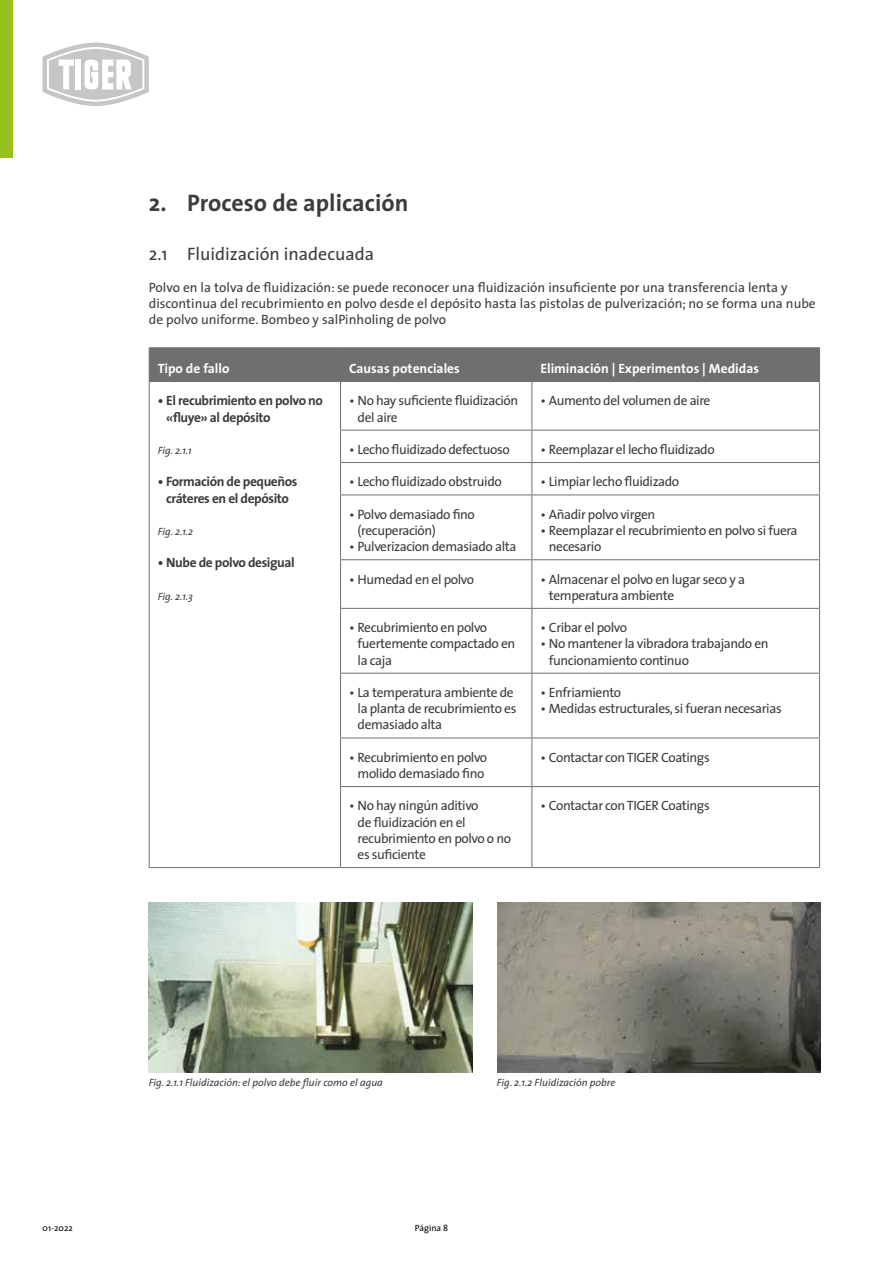
<style>
.page{position:relative;width:893px;height:1263px;background:#fff}
.page>*{position:absolute;margin:0;border:0;box-sizing:border-box;transform-origin:0 0}
.t1{font:700 24px "The Sans";color:#3c3c3b}
.t2{font:18px "The Sans";color:#3c3c3b}
.t3{font:13.5px/16.2px "The Sans";letter-spacing:-.03em;color:#3c3c3b}
.t4{font:13.5px/16.2px "The Sans";color:#3c3c3b}
.t5{font:700 13.5px/16.2px "The Sans";letter-spacing:-.03em;color:#3c3c3b}
.t6{font:700 13.5px "The Sans";color:#fff}
.t7{font:italic 10.5px "The Sans";color:#3c3c3b}
.t8{font:9px "The Sans";color:#000}
</style>
<div class="page">
<div style="left:0;top:0;width:13px;height:157px;background:#95c11f"></div>
<svg style="left:43px;top:43px;width:106px;height:63px"></svg>
<div style="left:150px;top:348px;width:669px;height:33px;background:#706f6f"></div>
<hr style="left:149px;top:867px;width:192px;height:1px;background:#706f6f">
<hr style="left:340px;top:348px;width:1px;height:33px;background:#706f6f">
<hr style="left:531px;top:348px;width:1px;height:33px;background:#706f6f">
<hr style="left:340px;top:382px;width:1px;height:48px;background:#706f6f">
<hr style="left:531px;top:382px;width:1px;height:48px;background:#706f6f">
<hr style="left:340px;top:430px;width:192px;height:1px;background:#706f6f">
<hr style="left:340px;top:430px;width:1px;height:32px;background:#706f6f">
<hr style="left:532px;top:430px;width:288px;height:1px;background:#706f6f">
<hr style="left:531px;top:430px;width:1px;height:32px;background:#706f6f">
<hr style="left:340px;top:462px;width:192px;height:1px;background:#706f6f">
<hr style="left:340px;top:463px;width:1px;height:32px;background:#706f6f">
<hr style="left:532px;top:462px;width:288px;height:1px;background:#706f6f">
<hr style="left:531px;top:463px;width:1px;height:32px;background:#706f6f">
<hr style="left:340px;top:495px;width:192px;height:1px;background:#706f6f">
<hr style="left:340px;top:495px;width:1px;height:64px;background:#706f6f">
<hr style="left:532px;top:495px;width:288px;height:1px;background:#706f6f">
<hr style="left:531px;top:495px;width:1px;height:64px;background:#706f6f">
<hr style="left:340px;top:559px;width:192px;height:1px;background:#706f6f">
<hr style="left:340px;top:560px;width:1px;height:48px;background:#706f6f">
<hr style="left:532px;top:559px;width:288px;height:1px;background:#706f6f">
<hr style="left:531px;top:560px;width:1px;height:48px;background:#706f6f">
<hr style="left:340px;top:608px;width:192px;height:1px;background:#706f6f">
<hr style="left:340px;top:609px;width:1px;height:64px;background:#706f6f">
<hr style="left:532px;top:608px;width:288px;height:1px;background:#706f6f">
<hr style="left:531px;top:609px;width:1px;height:64px;background:#706f6f">
<hr style="left:340px;top:673px;width:192px;height:1px;background:#706f6f">
<hr style="left:340px;top:673px;width:1px;height:65px;background:#706f6f">
<hr style="left:532px;top:673px;width:288px;height:1px;background:#706f6f">
<hr style="left:531px;top:673px;width:1px;height:65px;background:#706f6f">
<hr style="left:340px;top:738px;width:1px;height:48px;background:#706f6f">
<hr style="left:531px;top:738px;width:1px;height:48px;background:#706f6f">
<hr style="left:340px;top:787px;width:1px;height:80px;background:#706f6f">
<hr style="left:531px;top:787px;width:1px;height:80px;background:#706f6f">
<hr style="left:149px;top:347px;width:192px;height:1px;background:#706f6f">
<hr style="left:149px;top:348px;width:1px;height:33px;background:#706f6f">
<hr style="left:341px;top:347px;width:191px;height:1px;background:#706f6f">
<hr style="left:532px;top:347px;width:288px;height:1px;background:#706f6f">
<hr style="left:819px;top:348px;width:1px;height:33px;background:#706f6f">
<hr style="left:149px;top:382px;width:1px;height:48px;background:#706f6f">
<hr style="left:149px;top:430px;width:1px;height:32px;background:#706f6f">
<hr style="left:149px;top:462px;width:1px;height:33px;background:#706f6f">
<hr style="left:149px;top:495px;width:1px;height:65px;background:#706f6f">
<hr style="left:149px;top:560px;width:1px;height:48px;background:#706f6f">
<hr style="left:149px;top:608px;width:1px;height:65px;background:#706f6f">
<hr style="left:149px;top:673px;width:1px;height:65px;background:#706f6f">
<hr style="left:149px;top:738px;width:1px;height:48px;background:#706f6f">
<hr style="left:149px;top:786px;width:1px;height:81px;background:#706f6f">
<hr style="left:819px;top:382px;width:1px;height:48px;background:#706f6f">
<hr style="left:819px;top:430px;width:1px;height:32px;background:#706f6f">
<hr style="left:819px;top:463px;width:1px;height:32px;background:#706f6f">
<hr style="left:819px;top:495px;width:1px;height:64px;background:#706f6f">
<hr style="left:819px;top:560px;width:1px;height:48px;background:#706f6f">
<hr style="left:819px;top:609px;width:1px;height:64px;background:#706f6f">
<hr style="left:819px;top:673px;width:1px;height:65px;background:#706f6f">
<hr style="left:340px;top:738px;width:192px;height:1px;background:#706f6f">
<hr style="left:532px;top:738px;width:288px;height:1px;background:#706f6f">
<hr style="left:819px;top:738px;width:1px;height:48px;background:#706f6f">
<hr style="left:340px;top:786px;width:192px;height:1px;background:#706f6f">
<hr style="left:532px;top:786px;width:288px;height:1px;background:#706f6f">
<hr style="left:819px;top:787px;width:1px;height:80px;background:#706f6f">
<hr style="left:341px;top:867px;width:191px;height:1px;background:#706f6f">
<hr style="left:532px;top:867px;width:288px;height:1px;background:#706f6f">
<hr style="left:149px;top:381px;width:192px;height:1px;background:#706f6f">
<hr style="left:341px;top:381px;width:191px;height:1px;background:#706f6f">
<hr style="left:532px;top:381px;width:288px;height:1px;background:#706f6f">
<img style="left:497px;top:902px;width:324px;height:170px">
<img style="left:149px;top:902px;width:323px;height:170px">
<h1 class="t1" style="left:149px;top:183px;width:261px">2. Proceso de aplicación</h1>
<h2 class="t2" style="left:149px;top:239px;width:227px">2.1 Fluidización inadecuada</h2>
<p class="t4" style="left:149px;top:279px;width:668px">Polvo en la tolva de fluidización: se puede reconocer una fluidización insuficiente por una transferencia lenta y discontinua del recubrimiento en polvo desde el depósito hasta las pistolas de pulverización; no se forma una nube de polvo uniforme. Bombeo y salPinholing de polvo</p>
<p class="t6" style="left:158px;top:357px;width:73px">Tipo de fallo</p>
<p class="t6" style="left:349px;top:357px;width:112px">Causas potenciales</p>
<p class="t6" style="left:540px;top:357px;width:220px">Eliminación | Experimentos | Medidas</p>
<p class="t5" style="left:166px;top:392px;width:158px;text-indent:-9px">• El recubrimiento en polvo no «fluye» al depósito</p>
<p class="t7" style="left:158px;top:442px;width:35px">Fig. 2.1.1</p>
<p class="t5" style="left:158px;top:473px;width:141px;text-align:center">• Formación de pequeños cráteres en el depósito</p>
<p class="t7" style="left:158px;top:523px;width:37px">Fig. 2.1.2</p>
<p class="t5" style="left:158px;top:554px;width:139px">• Nube de polvo desigual</p>
<p class="t7" style="left:158px;top:588px;width:37px">Fig. 2.1.3</p>
<p class="t3" style="left:358px;top:392px;width:162px;text-indent:-9px">• No hay suficiente fluidización del aire</p>
<p class="t3" style="left:540px;top:392px;width:172px">• Aumento del volumen de aire</p>
<p class="t3" style="left:349px;top:441px;width:162px">• Lecho fluidizado defectuoso</p>
<p class="t3" style="left:540px;top:441px;width:176px">• Reemplazar el lecho fluidizado</p>
<p class="t3" style="left:349px;top:473px;width:154px">• Lecho fluidizado obstruido</p>
<p class="t3" style="left:540px;top:473px;width:140px">• Limpiar lecho fluidizado</p>
<p class="t3" style="left:358px;top:506px;width:119px;text-indent:-9px">• Polvo demasiado fino (recuperación)</p>
<p class="t3" style="left:349px;top:538px;width:169px">• Pulverizacion demasiado alta</p>
<p class="t3" style="left:540px;top:506px;width:116px">• Añadir polvo virgen</p>
<p class="t3" style="left:549px;top:522px;width:250px;text-indent:-9px">• Reemplazar el recubrimiento en polvo si fuera necesario</p>
<p class="t3" style="left:349px;top:571px;width:127px">• Humedad en el polvo</p>
<p class="t3" style="left:549px;top:571px;width:198px;text-indent:-9px">• Almacenar el polvo en lugar seco y a temperatura ambiente</p>
<p class="t3" style="left:358px;top:619px;width:159px;text-indent:-9px">• Recubrimiento en polvo fuertemente compactado en la caja</p>
<p class="t3" style="left:540px;top:619px;width:88px">• Cribar el polvo</p>
<p class="t3" style="left:549px;top:635px;width:221px;text-indent:-9px">• No mantener la vibradora trabajando en funcionamiento continuo</p>
<p class="t3" style="left:358px;top:684px;width:160px;text-indent:-9px">• La temperatura ambiente de la planta de recubrimiento es demasiado alta</p>
<p class="t3" style="left:540px;top:684px;width:82px">• Enfriamiento</p>
<p class="t3" style="left:540px;top:700px;width:243px">• Medidas estructurales, si fueran necesarias</p>
<p class="t3" style="left:349px;top:749px;width:140px;text-align:center">• Recubrimiento en polvo molido demasiado fino</p>
<p class="t3" style="left:540px;top:749px;width:171px">• Contactar con TIGER Coatings</p>
<p class="t3" style="left:358px;top:797px;width:155px;text-indent:-9px">• No hay ningún aditivo<br>de fluidización en el recubrimiento en polvo o no es suficiente</p>
<p class="t3" style="left:540px;top:797px;width:171px">• Contactar con TIGER Coatings</p>
<p class="t7" style="left:149px;top:1074px;width:236px">Fig. 2.1.1 Fluidización: el polvo debe fluir como el agua</p>
<p class="t7" style="left:497px;top:1074px;width:120px">Fig. 2.1.2 Fluidización pobre</p>
<p class="t8" style="left:43px;top:1220px;width:32px">01-2022</p>
<p class="t8" style="left:415px;top:1220px;width:35px">Página 8</p>
</div>
